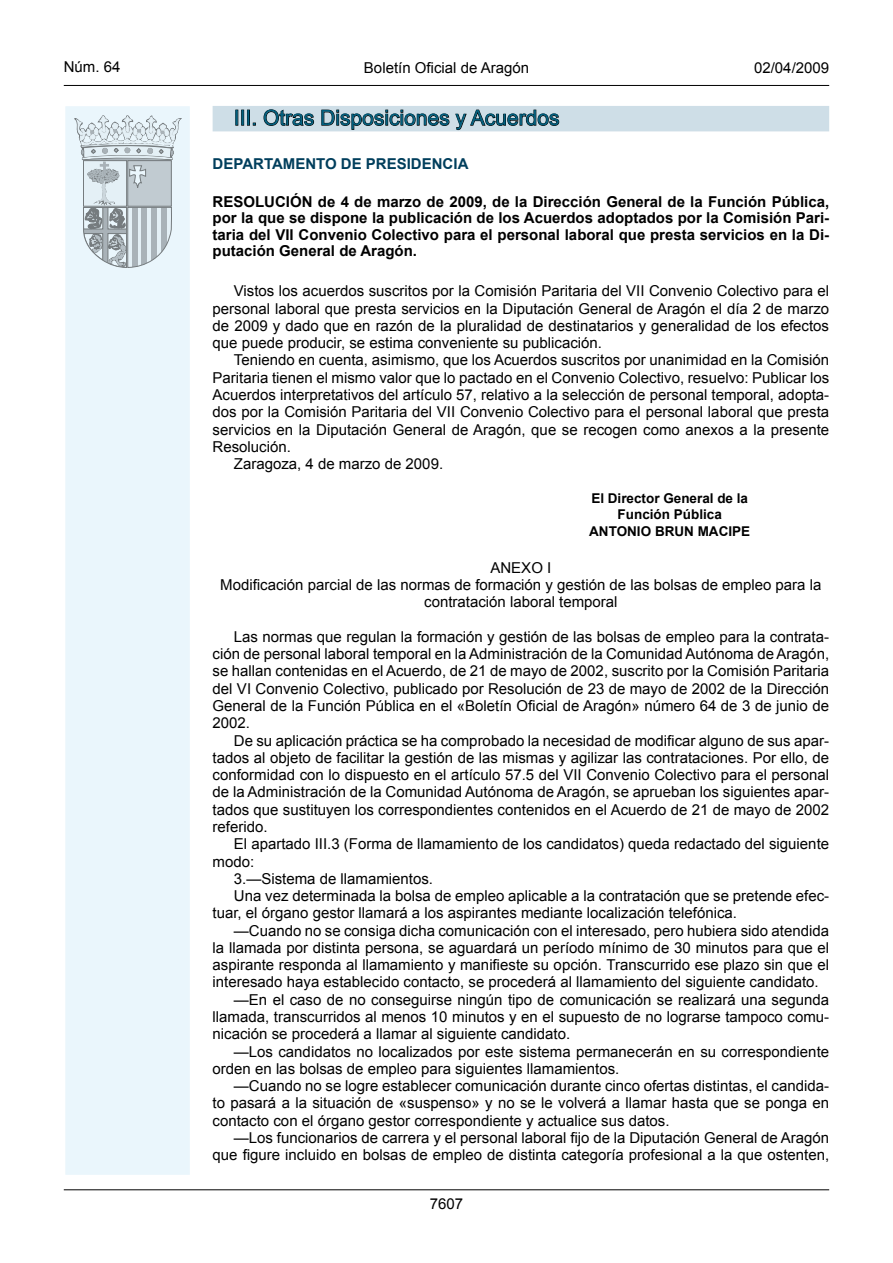
<style>
.page{position:relative;width:893px;height:1263px;background:#fff}
.page>*{position:absolute;margin:0;border:0;box-sizing:border-box;transform-origin:0 0}
.Titulo_sec{font:21px "Arial";color:#005e7d}
.inicio_de_parrafo{font:15px/17.2px "Arial";color:#000;text-align:justify}
.Titulo_text{font:700 15px/16.5px "Arial";color:#000;text-align:justify}
.center{font:15px/17.2px "Arial";color:#000;text-align:center}
.emisor_text{font:700 15px "Arial";color:#003e5c}
.estilo_head-c{font:15px "Arial";color:#000}
.estilo_head-d{font:15px "Arial";color:#000}
.estilo_head-i{font:15px "Arial";color:#000}
.numero_pagina{font:15px "Arial";color:#000}
.firma_der{font:700 13.5px "Arial";color:#000}
</style>
<div class="page">
<hr style="left:64px;top:85px;width:765px;height:1px;background:#000">
<div style="left:64px;top:105px;width:127px;height:1071px;background:#eaf6fc;border:2px solid #fff"></div>
<svg style="left:75px;top:115px;width:106px;height:153px"></svg>
<hr style="left:64px;top:1189px;width:765px;height:1px;background:#000">
<div style="left:213px;top:106px;width:616px;height:25px;background:#cedee7"></div>
<svg style="left:236px;top:110px;width:19px;height:15px"></svg>
<svg style="left:263px;top:109px;width:51px;height:17px"></svg>
<svg style="left:321px;top:109px;width:238px;height:21px"></svg>
<p class="estilo_head-i" style="left:64px;top:57px;width:58px">Núm. 64</p>
<p class="estilo_head-c" style="left:364px;top:57px;width:167px">Boletín Oficial de Aragón</p>
<p class="estilo_head-d" style="left:754px;top:57px;width:77px">02/04/2009</p>
<p class="Titulo_sec" style="left:234px;top:104px;width:327px">III. Otras Disposiciones y Acuerdos</p>
<p class="emisor_text" style="left:213px;top:154px;width:257px">DEPARTAMENTO DE PRESIDENCIA</p>
<p class="Titulo_text" style="left:213px;top:194px;width:618px">RESOLUCIÓN de 4 de marzo de 2009, de la Dirección General de la Función Pública, por la que se dispone la publicación de los Acuerdos adoptados por la Comisión Pari&shy;taria del VII Convenio Colectivo para el personal laboral que presta servicios en la Di&shy;putación General de Aragón.</p>
<p class="inicio_de_parrafo" style="left:213px;top:283px;width:618px;text-indent:21px">Vistos los acuerdos suscritos por la Comisión Paritaria del VII Convenio Colectivo para el personal laboral que presta servicios en la Diputación General de Aragón el día 2 de marzo de 2009 y dado que en razón de la pluralidad de destinatarios y generalidad de los efectos que puede producir, se estima conveniente su publicación.</p>
<p class="inicio_de_parrafo" style="left:213px;top:352px;width:618px;text-indent:21px">Teniendo en cuenta, asimismo, que los Acuerdos suscritos por unanimidad en la Comisión Paritaria tienen el mismo valor que lo pactado en el Convenio Colectivo, resuelvo: Publicar los Acuerdos interpretativos del artículo 57, relativo a la selección de personal temporal, adopta&shy;dos por la Comisión Paritaria del VII Convenio Colectivo para el personal laboral que presta servicios en la Diputación General de Aragón, que se recogen como anexos a la presente Resolución.</p>
<p class="inicio_de_parrafo" style="left:234px;top:455px;width:211px">Zaragoza, 4 de marzo de 2009.</p>
<p class="firma_der" style="left:591px;top:489px;width:158px">El Director General de la</p>
<p class="firma_der" style="left:618px;top:506px;width:106px">Función Pública</p>
<p class="firma_der" style="left:589px;top:522px;width:163px">ANTONIO BRUN MACIPE</p>
<p class="center" style="left:490px;top:559px;width:62px">ANEXO I</p>
<p class="center" style="left:220px;top:576px;width:603px">Modificación parcial de las normas de formación y gestión de las bolsas de empleo para la contratación laboral temporal</p>
<p class="inicio_de_parrafo" style="left:213px;top:628px;width:618px;text-indent:21px">Las normas que regulan la formación y gestión de las bolsas de empleo para la contrata&shy;ción de personal laboral temporal en la Administración de la Comunidad Autónoma de Aragón, se hallan contenidas en el Acuerdo, de 21 de mayo de 2002, suscrito por la Comisión Paritaria del VI Convenio Colectivo, publicado por Resolución de 23 de mayo de 2002 de la Dirección General de la Función Pública en el «Boletín Oficial de Aragón» número 64 de 3 de junio de 2002.</p>
<p class="inicio_de_parrafo" style="left:213px;top:732px;width:618px;text-indent:21px">De su aplicación práctica se ha comprobado la necesidad de modificar alguno de sus apar&shy;tados al objeto de facilitar la gestión de las mismas y agilizar las contrataciones. Por ello, de conformidad con lo dispuesto en el artículo 57.5 del VII Convenio Colectivo para el personal de la Administración de la Comunidad Autónoma de Aragón, se aprueban los siguientes apar&shy;tados que sustituyen los correspondientes contenidos en el Acuerdo de 21 de mayo de 2002 referido.</p>
<p class="inicio_de_parrafo" style="left:213px;top:835px;width:618px;text-indent:21px">El apartado III.3 (Forma de llamamiento de los candidatos) queda redactado del siguiente modo:</p>
<p class="inicio_de_parrafo" style="left:234px;top:870px;width:201px">3.—Sistema de llamamientos.</p>
<p class="inicio_de_parrafo" style="left:213px;top:887px;width:618px;text-indent:21px">Una vez determinada la bolsa de empleo aplicable a la contratación que se pretende efec&shy;tuar, el órgano gestor llamará a los aspirantes mediante localización telefónica.</p>
<p class="inicio_de_parrafo" style="left:213px;top:922px;width:618px;text-indent:21px">—Cuando no se consiga dicha comunicación con el interesado, pero hubiera sido atendida la llamada por distinta persona, se aguardará un período mínimo de 30 minutos para que el aspirante responda al llamamiento y manifieste su opción. Transcurrido ese plazo sin que el interesado haya establecido contacto, se procederá al llamamiento del siguiente candidato.</p>
<p class="inicio_de_parrafo" style="left:213px;top:991px;width:618px;text-indent:21px">—En el caso de no conseguirse ningún tipo de comunicación se realizará una segunda llamada, transcurridos al menos 10 minutos y en el supuesto de no lograrse tampoco comu&shy;nicación se procederá a llamar al siguiente candidato.</p>
<p class="inicio_de_parrafo" style="left:213px;top:1043px;width:618px;text-indent:21px">—Los candidatos no localizados por este sistema permanecerán en su correspondiente orden en las bolsas de empleo para siguientes llamamientos.</p>
<p class="inicio_de_parrafo" style="left:213px;top:1077px;width:618px;text-indent:21px">—Cuando no se logre establecer comunicación durante cinco ofertas distintas, el candida&shy;to pasará a la situación de «suspenso» y no se le volverá a llamar hasta que se ponga en contacto con el órgano gestor correspondiente y actualice sus datos.</p>
<p class="inicio_de_parrafo" style="left:213px;top:1129px;width:618px;text-align:right">—Los funcionarios de carrera y el personal laboral fijo de la Diputación General de Aragón que figure incluido en bolsas de empleo de distinta categoría profesional a la que ostenten,</p>
<p class="numero_pagina" style="left:430px;top:1194px;width:35px">7607</p>
</div>
